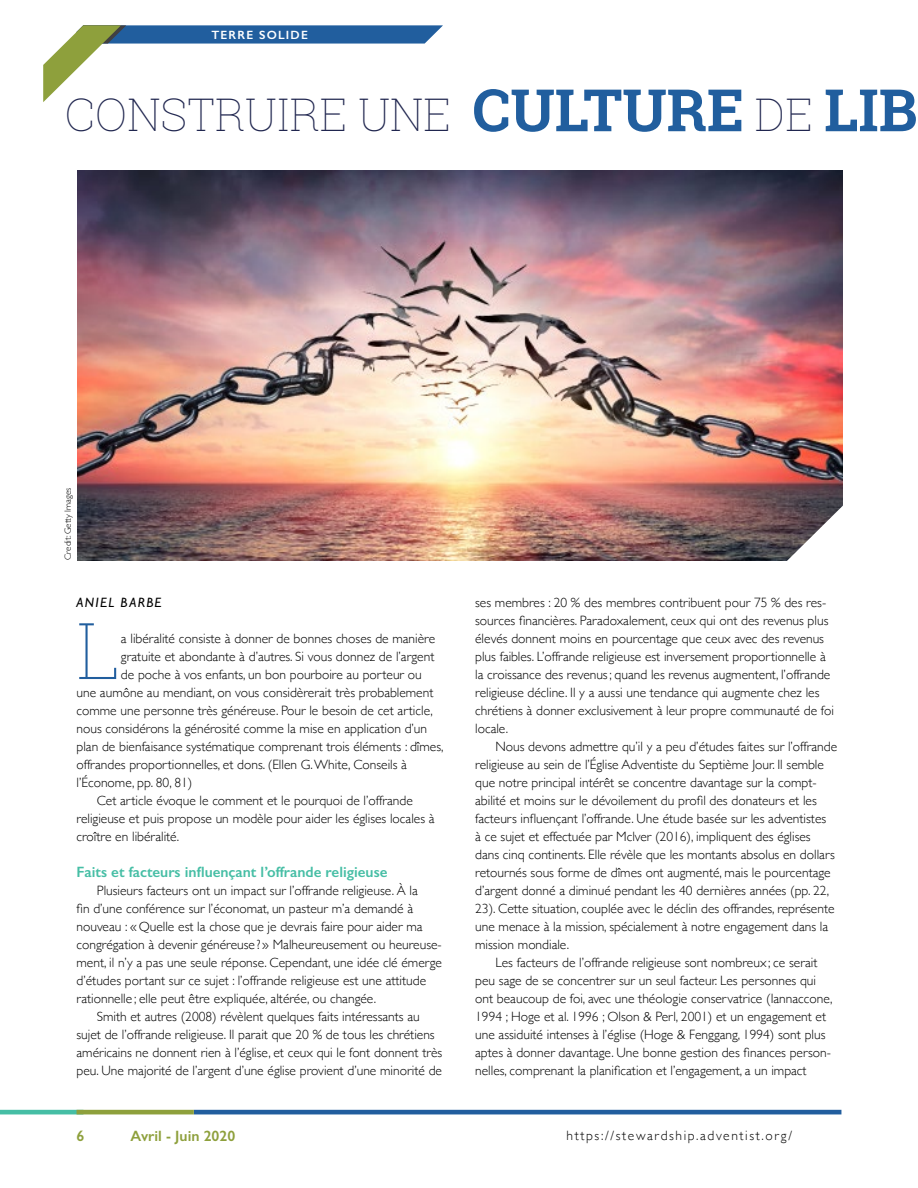
<style>
.page{position:relative;width:918px;height:1188px;background:#fff}
.page>*{position:absolute;margin:0;border:0;box-sizing:border-box;transform-origin:0 0}
.t1{font:100 78.45px "Roboto Slab";color:#215e9e}
.t2{font:100 45px "Roboto Slab";color:#20264f}
.t3{font:600 15px "Gill Sans";color:#46bea5}
.t4{font:600 15px "Gill Sans";color:#8ea03c}
.t5{font:300 13.5px/18px "Gill Sans";color:#000}
.t6{font:300 13.5px "Gill Sans";letter-spacing:.12em;color:#000}
.t7{font:italic 13.5px "Gill Sans";letter-spacing:.1em;color:#000}
.t8{font:600 12px "Gill Sans";letter-spacing:.1em;color:#fff}
.t9{font:300 9px "Gill Sans";color:#000}
.s1{font-weight:700;font-size:58.5px;color:#215e9e}
</style>
<div class="page">
<hr style="left:194px;top:1110px;width:647px;height:4px;background:#215e9e">
<hr style="left:0;top:1110px;width:83px;height:4px;background:#46bea5">
<hr style="left:77px;top:1110px;width:117px;height:4px;background:#8ea03c">
<img style="left:77px;top:171px;width:765px;height:389px">
<svg style="left:770px;top:501px;width:73px;height:60px"></svg>
<svg style="left:43px;top:25px;width:400px;height:77px"></svg>
<p class="t8" style="left:211px;top:27px;width:98px">TERRE SOLIDE</p>
<h2 class="t2" style="left:65px;top:84px;width:854px">CONSTRUIRE UNE <span class="s1">CULTURE</span> DE <span class="s1">LIB</span></h2>
<p class="t9" style="left:61px;top:560px;width:74px;rotate:-90deg">Credit: Getty Images</p>
<p class="t7" style="left:77px;top:595px;width:86px">ANIEL BARBE</p>
<h1 class="t1" style="left:77px;top:597px;width:46px">L</h1>
<p class="t5" style="left:121px;top:629px;width:316px">a libéralité consiste à donner de bonnes choses de manière</p>
<p class="t5" style="left:121px;top:647px;width:315px">gratuite et abondante à d’autres. Si vous donnez de l’argent</p>
<p class="t5" style="left:121px;top:665px;width:302px">de poche à vos enfants, un bon pourboire au porteur ou</p>
<p class="t5" style="left:77px;top:683px;width:358px">une aumône au mendiant, on vous considèrerait très probablement</p>
<p class="t5" style="left:77px;top:701px;width:358px">comme une personne très généreuse. Pour le besoin de cet article,</p>
<p class="t5" style="left:77px;top:719px;width:352px">nous considérons la générosité comme la mise en application d’un</p>
<p class="t5" style="left:77px;top:737px;width:368px">plan de bienfaisance systématique comprenant trois éléments : dîmes,</p>
<p class="t5" style="left:77px;top:755px;width:332px">offrandes proportionnelles, et dons. (Ellen G. White, Conseils à</p>
<p class="t5" style="left:77px;top:773px;width:117px">l’Économe, pp. 80, 81)</p>
<p class="t5" style="left:97px;top:791px;width:318px">Cet article évoque le comment et le pourquoi de l’offrande</p>
<p class="t5" style="left:77px;top:809px;width:360px">religieuse et puis propose un modèle pour aider les églises locales à</p>
<p class="t5" style="left:77px;top:827px;width:104px">croître en libéralité.</p>
<p class="t3" style="left:77px;top:863px;width:312px">Faits et facteurs influençant l’offrande religieuse</p>
<p class="t5" style="left:97px;top:881px;width:323px">Plusieurs facteurs ont un impact sur l’offrande religieuse. À la</p>
<p class="t5" style="left:77px;top:899px;width:338px">fin d’une conférence sur l’économat, un pasteur m’a demandé à</p>
<p class="t5" style="left:77px;top:917px;width:348px">nouveau : «Quelle est la chose que je devrais faire pour aider ma</p>
<p class="t5" style="left:77px;top:935px;width:367px">congrégation à devenir généreuse ? » Malheureusement ou heureuse-</p>
<p class="t5" style="left:77px;top:953px;width:367px">ment, il n’y a pas une seule réponse. Cependant, une idée clé émerge</p>
<p class="t5" style="left:77px;top:971px;width:351px">d’études portant sur ce sujet : l’offrande religieuse est une attitude</p>
<p class="t5" style="left:77px;top:989px;width:301px">rationnelle ; elle peut être expliquée, altérée, ou changée.</p>
<p class="t5" style="left:97px;top:1007px;width:325px">Smith et autres (2008) révèlent quelques faits intéressants au</p>
<p class="t5" style="left:77px;top:1025px;width:360px">sujet de l’offrande religieuse. Il parait que 20 % de tous les chrétiens</p>
<p class="t5" style="left:77px;top:1043px;width:367px">américains ne donnent rien à l’église, et ceux qui le font donnent très</p>
<p class="t5" style="left:77px;top:1061px;width:367px">peu. Une majorité de l’argent d’une église provient d’une minorité de</p>
<p class="t5" style="left:475px;top:593px;width:360px">ses membres : 20 % des membres contribuent pour 75 % des res&shy;sources financières. Paradoxalement, ceux qui ont des revenus plus élevés donnent moins en pourcentage que ceux avec des revenus plus faibles. L’offrande religieuse est inversement proportionnelle à la croissance des revenus; quand les revenus augmentent, l’offrande religieuse décline. Il y a aussi une tendance qui augmente chez les chrétiens à donner exclusivement à leur propre communauté de foi locale.</p>
<p class="t5" style="left:475px;top:737px;width:364px;text-indent:20px">Nous devons admettre qu’il y a peu d’études faites sur l’offrande religieuse au sein de l’Église Adventiste du Septième Jour. Il semble que notre principal intérêt se concentre davantage sur la compt&shy;abilité et moins sur le dévoilement du profil des donateurs et les facteurs influençant l’offrande. Une étude basée sur les adventistes<br>à ce sujet et effectuée par Mclver (2016), impliquent des églises dans cinq continents. Elle révèle que les montants absolus en dollars retournés sous forme de dîmes ont augmenté, mais le pourcentage d’argent donné a diminué pendant les 40 dernières années (pp. 22, 23). Cette situation, couplée avec le déclin des offrandes, représente une menace à la mission, spécialement à notre engagement dans la mission mondiale.</p>
<p class="t5" style="left:475px;top:953px;width:359px;text-indent:20px">Les facteurs de l’offrande religieuse sont nombreux ; ce serait peu sage de se concentrer sur un seul facteur. Les personnes qui ont beaucoup de foi, avec une théologie conservatrice (Iannaccone, 1994 ; Hoge et al. 1996 ; Olson &amp; Perl, 2001) et un engagement et une assiduité intenses à l’église (Hoge &amp; Fenggang, 1994) sont plus aptes à donner davantage. Une bonne gestion des finances person&shy;nelles, comprenant la planification et l’engagement, a un impact</p>
<p class="t4" style="left:77px;top:1127px;width:9px">6</p>
<p class="t4" style="left:131px;top:1127px;width:106px">Avril - Juin 2020</p>
<p class="t6" style="left:566px;top:1125px;width:227px">https://stewardship.adventist.org/</p>
</div>
